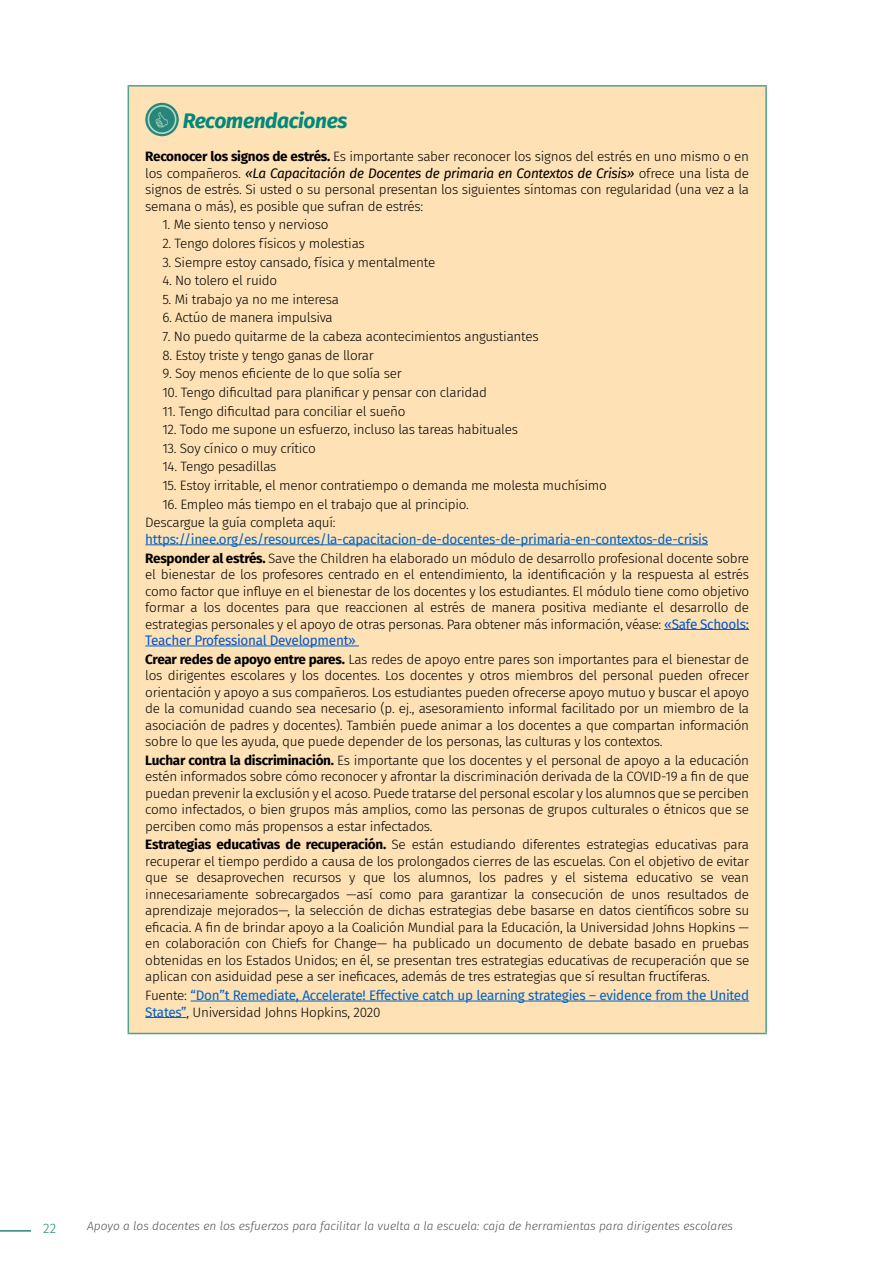
<style>
.page{position:relative;width:893px;height:1263px;background:#fff}
.page>*{position:absolute;margin:0;border:0;box-sizing:border-box;transform-origin:0 0}
.t1{font:italic 700 21px "Fira Sans";letter-spacing:-.02em;color:#00887a}
.t2{font:300 13.5px/16.5px "Fira Sans";letter-spacing:-.02em;color:#000;text-align:justify}
.t3{font:13.5px/18.6px "Fira Sans";letter-spacing:-.02em;color:#0063c5}
.t4{font:300 13.5px "Fira Sans";color:#268679}
.t5{font:italic 300 12px "Fira Sans";color:#525251}
.s1{font-weight:700}
.s2{font-weight:400;font-style:italic}
.s3{font-weight:700;color:#000}
.s4{font-weight:300;color:#000}
.s5{font-weight:400;color:#0054d1}
</style>
<div class="page">
<hr style="left:0;top:1230px;width:31px;height:1px;background:#268679">
<div style="left:128px;top:86px;width:638px;height:947px;background:#fee1b5"></div>
<hr style="left:128px;top:85px;width:639px;height:2px;background:#4fa388">
<hr style="left:128px;top:87px;width:1px;height:946px;background:#4fa388">
<hr style="left:765px;top:87px;width:2px;height:946px;background:#4fa388">
<hr style="left:128px;top:1033px;width:639px;height:1px;background:#4fa388">
<hr style="left:145px;top:544px;width:563px;height:1px;background:#0063c5">
<hr style="left:664px;top:629px;width:85px;height:1px;background:#0063c5">
<hr style="left:145px;top:646px;width:214px;height:1px;background:#0063c5">
<hr style="left:191px;top:1001px;width:558px;height:1px;background:#0063c5">
<hr style="left:145px;top:1017px;width:42px;height:1px;background:#0063c5">
<svg style="left:145px;top:103px;width:34px;height:33px"></svg>
<div style="left:148px;top:105px;width:28px;height:29px;border:2px solid #b4dac3;border-radius:50%"></div>
<svg style="left:156px;top:112px;width:12px;height:15px"></svg>
<h1 class="t1" style="left:183px;top:103px;width:166px">Recomendaciones</h1>
<p class="t2" style="left:145px;top:148px;width:605px"><span class="s1">Reconocer los signos de estrés.</span> Es importante saber reconocer los signos del estrés en uno mismo o en los compañeros. <span class="s2">«La Capacitación de Docentes de primaria en Contextos de Crisis»</span> ofrece una lista de signos de estrés. Si usted o su personal presentan los siguientes síntomas con regularidad (una vez a la semana o más), es posible que sufran de estrés:</p>
<p class="t2" style="left:162px;top:216px;width:168px">1. Me siento tenso y nervioso</p>
<p class="t2" style="left:162px;top:235px;width:204px">2. Tengo dolores físicos y molestias</p>
<p class="t2" style="left:162px;top:253px;width:274px">3. Siempre estoy cansado, física y mentalmente</p>
<p class="t2" style="left:162px;top:272px;width:116px">4. No tolero el ruido</p>
<p class="t2" style="left:162px;top:291px;width:178px">5. Mi trabajo ya no me interesa</p>
<p class="t2" style="left:162px;top:309px;width:172px">6. Actúo de manera impulsiva</p>
<p class="t2" style="left:162px;top:328px;width:378px">7. No puedo quitarme de la cabeza acontecimientos angustiantes</p>
<p class="t2" style="left:162px;top:347px;width:213px">8. Estoy triste y tengo ganas de llorar</p>
<p class="t2" style="left:162px;top:365px;width:241px">9. Soy menos eficiente de lo que solía ser</p>
<p class="t2" style="left:162px;top:384px;width:326px">10. Tengo dificultad para planificar y pensar con claridad</p>
<p class="t2" style="left:162px;top:403px;width:245px">11. Tengo dificultad para conciliar el sueño</p>
<p class="t2" style="left:162px;top:421px;width:357px">12. Todo me supone un esfuerzo, incluso las tareas habituales</p>
<p class="t2" style="left:162px;top:440px;width:155px">13. Soy cínico o muy crítico</p>
<p class="t2" style="left:162px;top:458px;width:116px">14. Tengo pesadillas</p>
<p class="t2" style="left:162px;top:477px;width:446px">15. Estoy irritable, el menor contratiempo o demanda me molesta muchísimo</p>
<p class="t2" style="left:145px;top:495px;width:325px;line-height:18.6px;text-indent:17px">16. Empleo más tiempo en el trabajo que al principio.<br>Descargue la guía completa aquí:</p>
<p class="t3" style="left:145px;top:529px;width:605px">https://inee.org/es/resources/la-capacitacion-de-docentes-de-primaria-en-contextos-de-crisis<br><span class="s3">Responder al estrés.</span> <span class="s4">Save the Children ha elaborado un módulo de desarrollo profesional docente sobre</span></p>
<p class="t2" style="left:145px;top:566px;width:605px">el bienestar de los profesores centrado en el entendimiento, la identificación y la respuesta al estrés como factor que influye en el bienestar de los docentes y los estudiantes. El módulo tiene como objetivo formar a los docentes para que reaccionen al estrés de manera positiva mediante el desarrollo de estrategias personales y el apoyo de otras personas. Para obtener más información, véase: <span class="s5">«Safe Schools:<br>Teacher Professional Development»</span></p>
<p class="t2" style="left:145px;top:651px;width:605px"><span class="s1">Crear redes de apoyo entre pares.</span> Las redes de apoyo entre pares son importantes para el bienestar de los dirigentes escolares y los docentes. Los docentes y otros miembros del personal pueden ofrecer orientación y apoyo a sus compañeros. Los estudiantes pueden ofrecerse apoyo mutuo y buscar el apoyo de la comunidad cuando sea necesario (p. ej., asesoramiento informal facilitado por un miembro de la asociación de padres y docentes). También puede animar a los docentes a que compartan información sobre lo que les ayuda, que puede depender de los personas, las culturas y los contextos.</p>
<p class="t2" style="left:145px;top:752px;width:605px"><span class="s1">Luchar contra la discriminación.</span> Es importante que los docentes y el personal de apoyo a la educación estén informados sobre cómo reconocer y afrontar la discriminación derivada de la COVID-19 a fin de que puedan prevenir la exclusión y el acoso. Puede tratarse del personal escolar y los alumnos que se perciben como infectados, o bien grupos más amplios, como las personas de grupos culturales o étnicos que se perciben como más propensos a estar infectados.</p>
<p class="t2" style="left:145px;top:836px;width:605px"><span class="s1">Estrategias educativas de recuperación.</span> Se están estudiando diferentes estrategias educativas para recuperar el tiempo perdido a causa de los prolongados cierres de las escuelas. Con el objetivo de evitar que se desaprovechen recursos y que los alumnos, los padres y el sistema educativo se vean innecesariamente sobrecargados —así como para garantizar la consecución de unos resultados de aprendizaje mejorados—, la selección de dichas estrategias debe basarse en datos científicos sobre su eficacia. A fin de brindar apoyo a la Coalición Mundial para la Educación, la Universidad Johns Hopkins — en colaboración con Chiefs for Change— ha publicado un documento de debate basado en pruebas obtenidas en los Estados Unidos; en él, se presentan tres estrategias educativas de recuperación que se aplican con asiduidad pese a ser ineficaces, además de tres estrategias que sí resultan fructíferas.</p>
<p class="t3" style="left:145px;top:987px;width:605px;line-height:16.5px"><span class="s4">Fuente:</span> “Don”t Remediate, Accelerate! Effective catch up learning strategies – evidence from the United<br>States”<span class="s4">, Universidad Johns Hopkins, 2020</span></p>
<p class="t4" style="left:43px;top:1218px;width:14px">22</p>
<p class="t5" style="left:87px;top:1218px;width:647px">Apoyo a los docentes en los esfuerzos para facilitar la vuelta a la escuela: caja de herramientas para dirigentes escolares</p>
</div>
